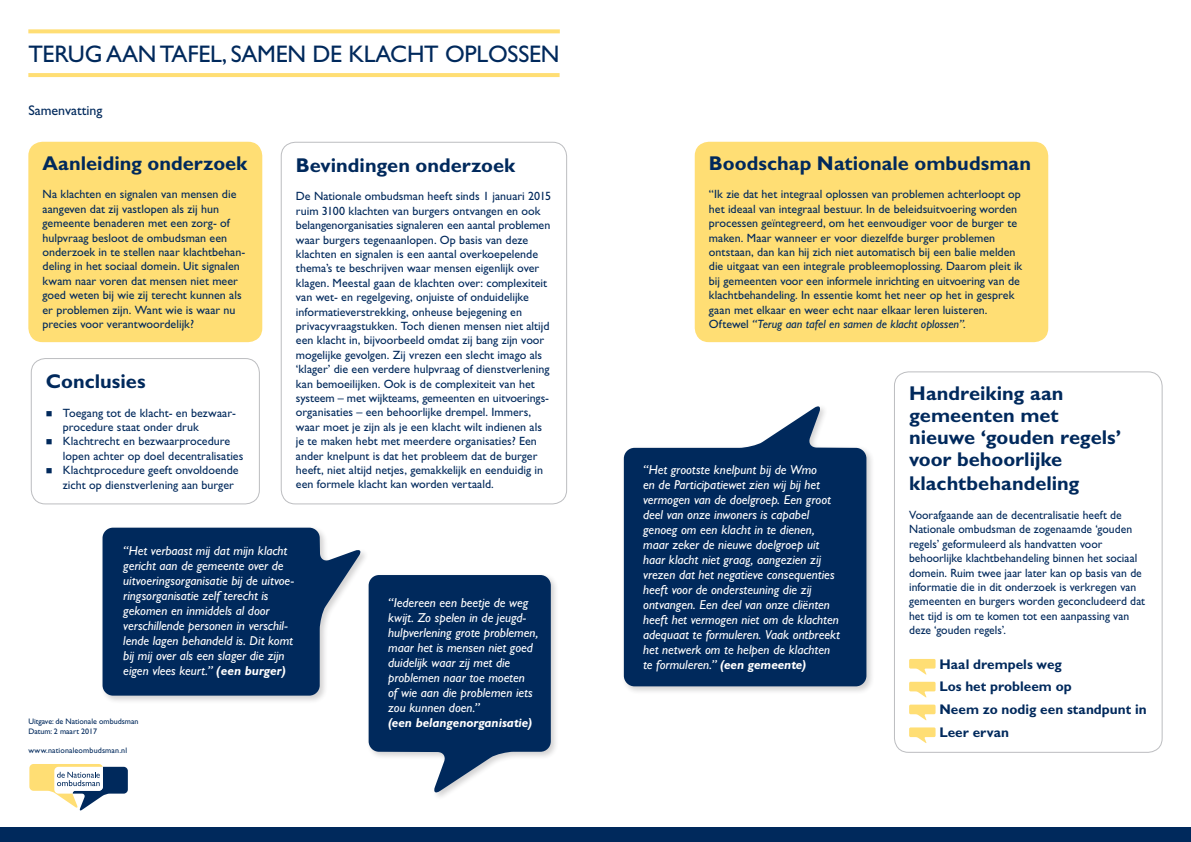
<style>
.page{position:relative;width:1191px;height:842px;background:#fff}
.page>*{position:absolute;margin:0;border:0;box-sizing:border-box;transform-origin:0 0}
.t1{font:24px "Gill Sans Std";letter-spacing:-.01em;color:#00295c}
.t2{font:700 20px/22px "Gill Sans Std";color:#00295c}
.t3{font:700 14px "Gill Sans Std";letter-spacing:.005em;color:#00295c}
.t4{font:14px "Gill Sans Std";color:#00295c}
.t5{font:italic 500 13px/15px "Gill Sans MT Pro";color:#fff}
.t6{font:italic 700 13px "Gill Sans MT Pro";letter-spacing:-.005em;color:#fff}
.t7{font:12px/14.4px "Gill Sans Std";color:#00295c}
.t8{font:8px "Gill Sans Std";color:#00295c}
.t9{font:8px "Gill Sans Std";letter-spacing:.02em;color:#00295c}
.s1{font-family:"Gill Sans Std";font-weight:700}
.s2{font-style:italic}
.s3{font-weight:700}
</style>
<div class="page">
<svg style="left:29px;top:764px;width:99px;height:47px"></svg>
<div style="left:0;top:828px;width:1191px;height:14px;background:#00295c"></div>
<svg style="left:28px;top:29px;width:532px;height:4px;background:#ffe181"></svg>
<hr style="left:28px;top:73px;width:531px;height:4px;background:#ffde74">
<div style="left:28px;top:142px;width:234px;height:200px;background:#ffde74;border-radius:14px"></div>
<div style="left:31px;top:358px;width:229px;height:146px;border:1px solid #bcbdc0;border-radius:14px"></div>
<div style="left:281px;top:142px;width:286px;height:362px;border:1px solid #bcbdc0;border-radius:14px"></div>
<div style="left:694px;top:142px;width:354px;height:200px;background:#ffde74;border-radius:14px"></div>
<div style="left:100px;top:525px;width:268px;height:179px;background:#231f20;opacity:.2"></div>
<svg style="left:103px;top:528px;width:259px;height:168px;background:#224571"></svg>
<svg style="left:909px;top:659px;width:26px;height:16px"></svg>
<svg style="left:909px;top:682px;width:26px;height:16px"></svg>
<svg style="left:909px;top:705px;width:26px;height:15px"></svg>
<svg style="left:909px;top:727px;width:26px;height:16px"></svg>
<div style="left:894px;top:371px;width:268px;height:382px;border:1px solid #bcbdc0;border-radius:14px"></div>
<div style="left:366px;top:572px;width:193px;height:228px;background:#231f20;opacity:.2"></div>
<svg style="left:368px;top:575px;width:183px;height:219px;background:#2a4c76"></svg>
<div style="left:621px;top:404px;width:253px;height:291px;background:#231f20;opacity:.2"></div>
<svg style="left:624px;top:405px;width:242px;height:281px;background:#224571"></svg>
<p class="t1" style="left:28px;top:40px;width:533px">TERUG AAN TAFEL, SAMEN DE KLACHT OPLOSSEN</p>
<p class="t4" style="left:28px;top:102px;width:76px">Samenvatting</p>
<p class="t2" style="left:43px;top:152px;width:206px">Aanleiding onderzoek</p>
<p class="t7" style="left:43px;top:187px;width:204px">Na klachten en signalen van mensen die aangeven dat zij vastlopen als zij hun gemeente benaderen met een zorg- of hulpvraag besloot de ombudsman een onderzoek in te stellen naar klachtbehan&shy;deling in het sociaal domein. Uit signalen kwam naar voren dat mensen niet meer goed weten bij wie zij terecht kunnen als er problemen zijn. Want wie is waar nu precies voor verantwoordelijk?</p>
<p class="t2" style="left:46px;top:370px;width:101px">Conclusies</p>
<p class="t7" style="left:63px;top:405px;width:173px;text-indent:-17px">■ Toegang tot de klacht- en bezwaar&shy;procedure staat onder druk</p>
<p class="t7" style="left:63px;top:434px;width:182px;text-indent:-17px">■ Klachtrecht en bezwaarprocedure lopen achter op doel decentralisaties</p>
<p class="t7" style="left:63px;top:463px;width:177px;text-indent:-17px">■ Klachtprocedure geeft onvoldoende zicht op dienstverlening aan burger</p>
<p class="t2" style="left:296px;top:154px;width:221px">Bevindingen onderzoek</p>
<p class="t7" style="left:296px;top:189px;width:257px">De Nationale ombudsman heeft sinds 1 januari 2015 ruim 3100 klachten van burgers ontvangen en ook belangenorganisaties signaleren een aantal problemen waar burgers tegenaanlopen. Op basis van deze klachten en signalen is een aantal overkoepelende thema’s te beschrijven waar mensen eigenlijk over klagen. Meestal gaan de klachten over: complexiteit van wet- en regelgeving, onjuiste of onduidelijke informatieverstrekking, onheuse bejegening en privacyvraagstukken. Toch dienen mensen niet altijd een klacht in, bijvoorbeeld omdat zij bang zijn voor mogelijke gevolgen. Zij vrezen een slecht imago als ‘klager’ die een verdere hulpvraag of dienstverlening kan bemoeilijken. Ook is de complexiteit van het systeem – met wijkteams, gemeenten en uitvoerings&shy;organisaties – een behoorlijke drempel. Immers, waar moet je zijn als je een klacht wilt indienen als je te maken hebt met meerdere organisaties? Een ander knelpunt is dat het probleem dat de burger heeft, niet altijd netjes, gemakkelijk en eenduidig in een formele klacht kan worden vertaald.</p>
<p class="t5" style="left:123px;top:543px;width:172px">“Het verbaast mij dat mijn klacht gericht aan de gemeente over de uitvoeringsorganisatie bij de uitvoe&shy;ringsorganisatie zelf terecht is gekomen en inmiddels al door verschillende personen in verschil&shy;lende lagen behandeld is. Dit komt bij mij over als een slager die zijn eigen vlees keurt.” <span class="s1">(een burger)</span></p>
<p class="t8" style="left:28px;top:717px;width:112px">Uitgave: de Nationale ombudsman</p>
<p class="t8" style="left:28px;top:726px;width:70px">Datum: 2 maart 2017</p>
<p class="t9" style="left:28px;top:745px;width:100px">www.nationaleombudsman.nl</p>
<p class="t5" style="left:388px;top:595px;width:152px">“Iedereen een beetje de weg kwijt. Zo spelen in de jeugd&shy;hulpverlening grote problemen, maar het is mensen niet goed duidelijk waar zij met die problemen naar toe moeten<br>of wie aan die problemen iets zou kunnen doen.”</p>
<p class="t6" style="left:388px;top:714px;width:146px">(een belangenorganisatie)</p>
<p class="t2" style="left:709px;top:152px;width:324px">Boodschap Nationale ombudsman</p>
<p class="t7" style="left:709px;top:187px;width:315px">“Ik zie dat het integraal oplossen van problemen achterloopt op het ideaal van integraal bestuur. In de beleidsuitvoering worden processen geïntegreerd, om het eenvoudiger voor de burger te maken. Maar wanneer er voor diezelfde burger problemen ontstaan, dan kan hij zich niet automatisch bij een balie melden die uitgaat van een integrale probleemoplossing. Daarom pleit ik bij gemeenten voor een informele inrichting en uitvoering van de klachtbehandeling. In essentie komt het neer op het in gesprek gaan met elkaar en weer echt naar elkaar leren luisteren.<br>Oftewel <span class="s2">“Terug aan tafel en samen de klacht oplossen”.</span></p>
<p class="t5" style="left:643px;top:462px;width:198px">“Het grootste knelpunt bij de Wmo<br>en de Participatiewet zien wij bij het vermogen van de doelgroep. Een groot deel van onze inwoners is capabel genoeg om een klacht in te dienen, maar zeker de nieuwe doelgroep uit haar klacht niet graag, aangezien zij vrezen dat het negatieve consequenties heeft voor de ondersteuning die zij ontvangen. Een deel van onze cliënten heeft het vermogen niet om de klachten adequaat te formuleren. Vaak ontbreekt het netwerk om te helpen de klachten te formuleren.” <span class="s3">(een gemeente)</span></p>
<p class="t2" style="left:909px;top:382px;width:214px">Handreiking aan gemeenten met nieuwe ‘gouden regels’ voor behoorlijke</p>
<p class="t2" style="left:909px;top:472px;width:172px">klachtbehandeling</p>
<p class="t7" style="left:909px;top:508px;width:237px">Voorafgaande aan de decentralisatie heeft de Nationale ombudsman de zogenaamde ‘gouden regels’ geformuleerd als handvatten voor behoorlijke klachtbehandeling binnen het sociaal domein. Ruim twee jaar later kan op basis van de informatie die in dit onderzoek is verkregen van gemeenten en burgers worden geconcludeerd dat het tijd is om te komen tot een aanpassing van deze ‘gouden regels’.</p>
<p class="t3" style="left:939px;top:656px;width:124px">Haal drempels weg</p>
<p class="t3" style="left:939px;top:678px;width:134px">Los het probleem op</p>
<p class="t3" style="left:939px;top:701px;width:209px">Neem zo nodig een standpunt in</p>
<p class="t3" style="left:939px;top:724px;width:71px">Leer ervan</p>
</div>
